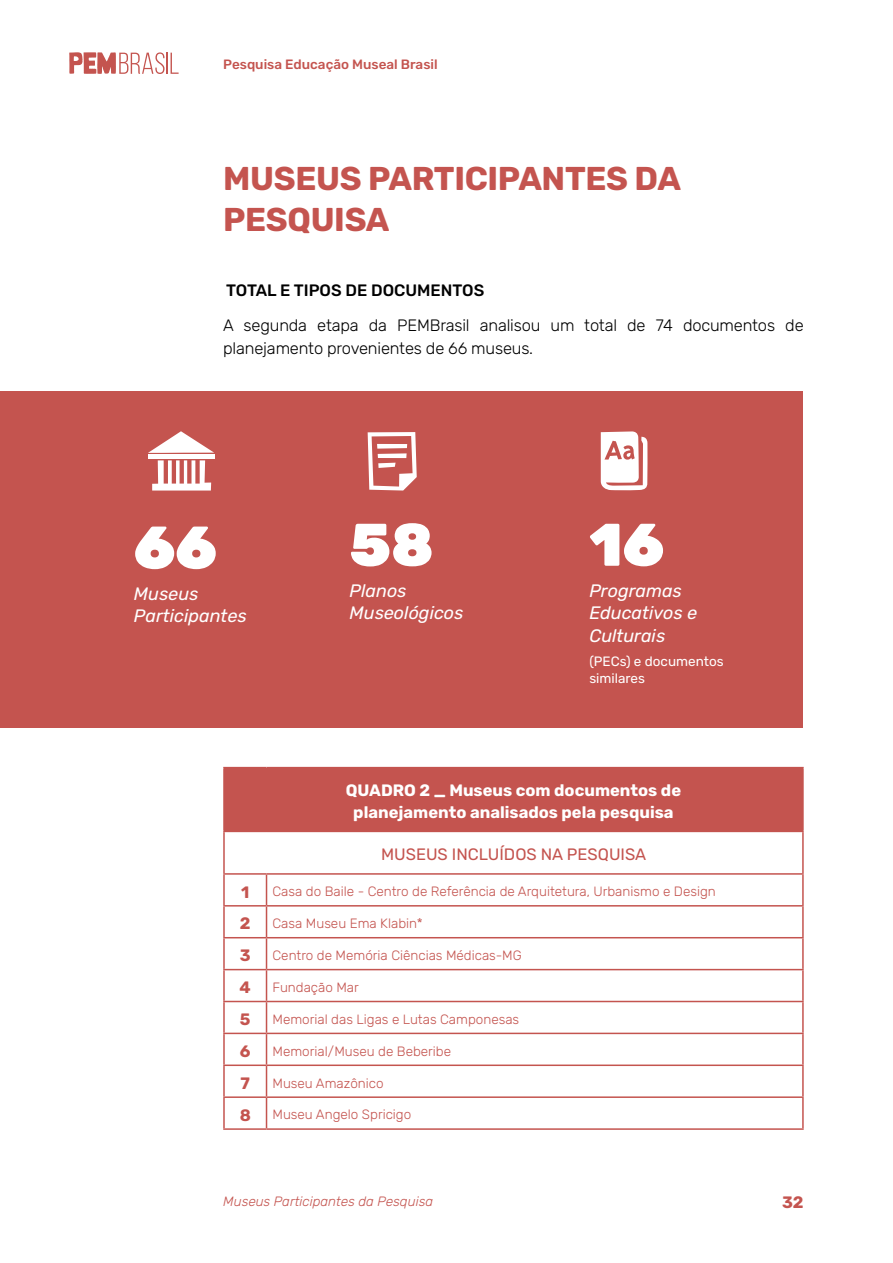
<style>
.page{position:relative;width:893px;height:1263px;background:#fff}
.page>*{position:absolute;margin:0;border:0;box-sizing:border-box;transform-origin:0 0}
.t1{font:900 60px "Rubik";color:#fff}
.t2{font:700 33px/40.5px "Rubik";letter-spacing:-.01em;color:#c4544f}
.t3{font:italic 18px/22.5px "Rubik";color:#fff}
.t4{font:300 16.5px/22.5px "Rubik";letter-spacing:-.01em;color:#000}
.t5{font:700 16.5px/22.5px "Rubik";color:#fff;text-align:center}
.t6{font:16.5px "Rubik";color:#c4544f}
.t7{font:500 16.5px "Rubik";color:#000}
.t8{font:700 16.5px "Rubik";color:#c4544f}
.t9{font:300 13.5px "Rubik";color:#c4544f}
.t10{font:italic 300 13.5px "Rubik";color:#c4544f}
.t11{font:500 13.5px "Rubik";color:#c4544f}
.t12{font:13.5px/16.2px "Rubik";color:#fff}
</style>
<div class="page">
<svg style="left:69px;top:52px;width:110px;height:22px"></svg>
<div style="left:1px;top:391px;width:802px;height:336px;background:#c4544f"></div>
<div style="left:224px;top:768px;width:579px;height:63px;background:#c4544f"></div>
<hr style="left:223px;top:767px;width:43px;height:1px;background:#c4544f">
<hr style="left:223px;top:768px;width:2px;height:63px;background:#c4544f">
<hr style="left:266px;top:767px;width:538px;height:1px;background:#c4544f">
<hr style="left:802px;top:768px;width:2px;height:63px;background:#c4544f">
<hr style="left:223px;top:831px;width:43px;height:1px;background:#c4544f">
<hr style="left:223px;top:832px;width:2px;height:41px;background:#c4544f">
<hr style="left:266px;top:831px;width:538px;height:1px;background:#c4544f">
<hr style="left:802px;top:832px;width:2px;height:41px;background:#c4544f">
<hr style="left:223px;top:873px;width:43px;height:2px;background:#c4544f">
<hr style="left:223px;top:875px;width:2px;height:30px;background:#c4544f">
<hr style="left:266px;top:873px;width:538px;height:2px;background:#c4544f">
<hr style="left:266px;top:875px;width:1px;height:30px;background:#c4544f">
<hr style="left:802px;top:875px;width:2px;height:30px;background:#c4544f">
<hr style="left:223px;top:905px;width:43px;height:1px;background:#c4544f">
<hr style="left:223px;top:906px;width:2px;height:31px;background:#c4544f">
<hr style="left:266px;top:905px;width:538px;height:1px;background:#c4544f">
<hr style="left:266px;top:906px;width:1px;height:31px;background:#c4544f">
<hr style="left:802px;top:906px;width:2px;height:31px;background:#c4544f">
<hr style="left:223px;top:937px;width:43px;height:1px;background:#c4544f">
<hr style="left:223px;top:938px;width:2px;height:31px;background:#c4544f">
<hr style="left:266px;top:937px;width:538px;height:1px;background:#c4544f">
<hr style="left:266px;top:938px;width:1px;height:31px;background:#c4544f">
<hr style="left:802px;top:938px;width:2px;height:31px;background:#c4544f">
<hr style="left:223px;top:969px;width:43px;height:1px;background:#c4544f">
<hr style="left:223px;top:970px;width:2px;height:31px;background:#c4544f">
<hr style="left:266px;top:969px;width:538px;height:1px;background:#c4544f">
<hr style="left:266px;top:970px;width:1px;height:31px;background:#c4544f">
<hr style="left:802px;top:970px;width:2px;height:31px;background:#c4544f">
<hr style="left:223px;top:1001px;width:43px;height:1px;background:#c4544f">
<hr style="left:223px;top:1002px;width:2px;height:31px;background:#c4544f">
<hr style="left:266px;top:1001px;width:538px;height:1px;background:#c4544f">
<hr style="left:266px;top:1002px;width:1px;height:31px;background:#c4544f">
<hr style="left:802px;top:1002px;width:2px;height:31px;background:#c4544f">
<hr style="left:223px;top:1033px;width:43px;height:1px;background:#c4544f">
<hr style="left:223px;top:1034px;width:2px;height:30px;background:#c4544f">
<hr style="left:266px;top:1033px;width:538px;height:1px;background:#c4544f">
<hr style="left:266px;top:1034px;width:1px;height:30px;background:#c4544f">
<hr style="left:802px;top:1034px;width:2px;height:30px;background:#c4544f">
<hr style="left:223px;top:1064px;width:43px;height:2px;background:#c4544f">
<hr style="left:223px;top:1066px;width:2px;height:30px;background:#c4544f">
<hr style="left:266px;top:1064px;width:538px;height:2px;background:#c4544f">
<hr style="left:266px;top:1066px;width:1px;height:30px;background:#c4544f">
<hr style="left:802px;top:1066px;width:2px;height:30px;background:#c4544f">
<hr style="left:223px;top:1096px;width:43px;height:2px;background:#c4544f">
<hr style="left:223px;top:1098px;width:2px;height:30px;background:#c4544f">
<hr style="left:266px;top:1096px;width:538px;height:2px;background:#c4544f">
<hr style="left:266px;top:1098px;width:1px;height:30px;background:#c4544f">
<hr style="left:802px;top:1098px;width:2px;height:30px;background:#c4544f">
<hr style="left:223px;top:1128px;width:43px;height:2px;background:#c4544f">
<hr style="left:266px;top:1128px;width:538px;height:2px;background:#c4544f">
<svg style="left:601px;top:431px;width:47px;height:59px"></svg>
<svg style="left:368px;top:432px;width:49px;height:58px"></svg>
<svg style="left:148px;top:431px;width:66px;height:22px"></svg>
<svg style="left:152px;top:460px;width:59px;height:30px"></svg>
<hr style="left:148px;top:454px;width:66px;height:4px;background:#fff">
<p class="t11" style="left:223px;top:57px;width:216px">Pesquisa Educação Museal Brasil</p>
<h2 class="t2" style="left:223px;top:159px;width:459px">MUSEUS PARTICIPANTES DA<br>PESQUISA</h2>
<p class="t7" style="left:226px;top:281px;width:260px">TOTAL E TIPOS DE DOCUMENTOS</p>
<p class="t4" style="left:223px;top:315px;width:582px">A segunda etapa da PEMBrasil analisou um total de 74 documentos de planejamento provenientes de 66 museus.</p>
<h1 class="t1" style="left:134px;top:514px;width:85px">66</h1>
<h3 class="t3" style="left:134px;top:583px;width:114px">Museus<br>Participantes</h3>
<h1 class="t1" style="left:350px;top:511px;width:86px">58</h1>
<h3 class="t3" style="left:350px;top:580px;width:115px">Planos<br>Museológicos</h3>
<h1 class="t1" style="left:589px;top:511px;width:76px">16</h1>
<h3 class="t3" style="left:589px;top:580px;width:109px">Programas<br>Educativos e<br>Culturais</h3>
<p class="t12" style="left:589px;top:654px;width:136px">(PECs) e documentos similares</p>
<p class="t5" style="left:346px;top:779px;width:337px">QUADRO 2 _ Museus com documentos de planejamento analisados pela pesquisa</p>
<p class="t6" style="left:381px;top:845px;width:267px">MUSEUS INCLUÍDOS NA PESQUISA</p>
<p class="t8" style="left:241px;top:883px;width:10px">1</p>
<p class="t9" style="left:272px;top:884px;width:445px">Casa do Baile - Centro de Referência de Arquitetura, Urbanismo e Design</p>
<p class="t8" style="left:240px;top:914px;width:12px">2</p>
<p class="t9" style="left:272px;top:916px;width:152px">Casa Museu Ema Klabin*</p>
<p class="t8" style="left:240px;top:946px;width:12px">3</p>
<p class="t9" style="left:272px;top:948px;width:251px">Centro de Memória Ciências Médicas-MG</p>
<p class="t8" style="left:240px;top:978px;width:13px">4</p>
<p class="t9" style="left:272px;top:980px;width:88px">Fundação Mar</p>
<p class="t8" style="left:240px;top:1010px;width:12px">5</p>
<p class="t9" style="left:272px;top:1011px;width:248px">Memorial das Ligas e Lutas Camponesas</p>
<p class="t8" style="left:240px;top:1042px;width:12px">6</p>
<p class="t9" style="left:272px;top:1043px;width:180px">Memorial/Museu de Beberibe</p>
<p class="t8" style="left:241px;top:1074px;width:11px">7</p>
<p class="t9" style="left:272px;top:1075px;width:113px">Museu Amazônico</p>
<p class="t8" style="left:240px;top:1106px;width:13px">8</p>
<p class="t9" style="left:272px;top:1107px;width:140px">Museu Angelo Spricigo</p>
<p class="t10" style="left:223px;top:1194px;width:211px">Museus Participantes da Pesquisa</p>
<p class="t8" style="left:782px;top:1192px;width:23px">32</p>
</div>
